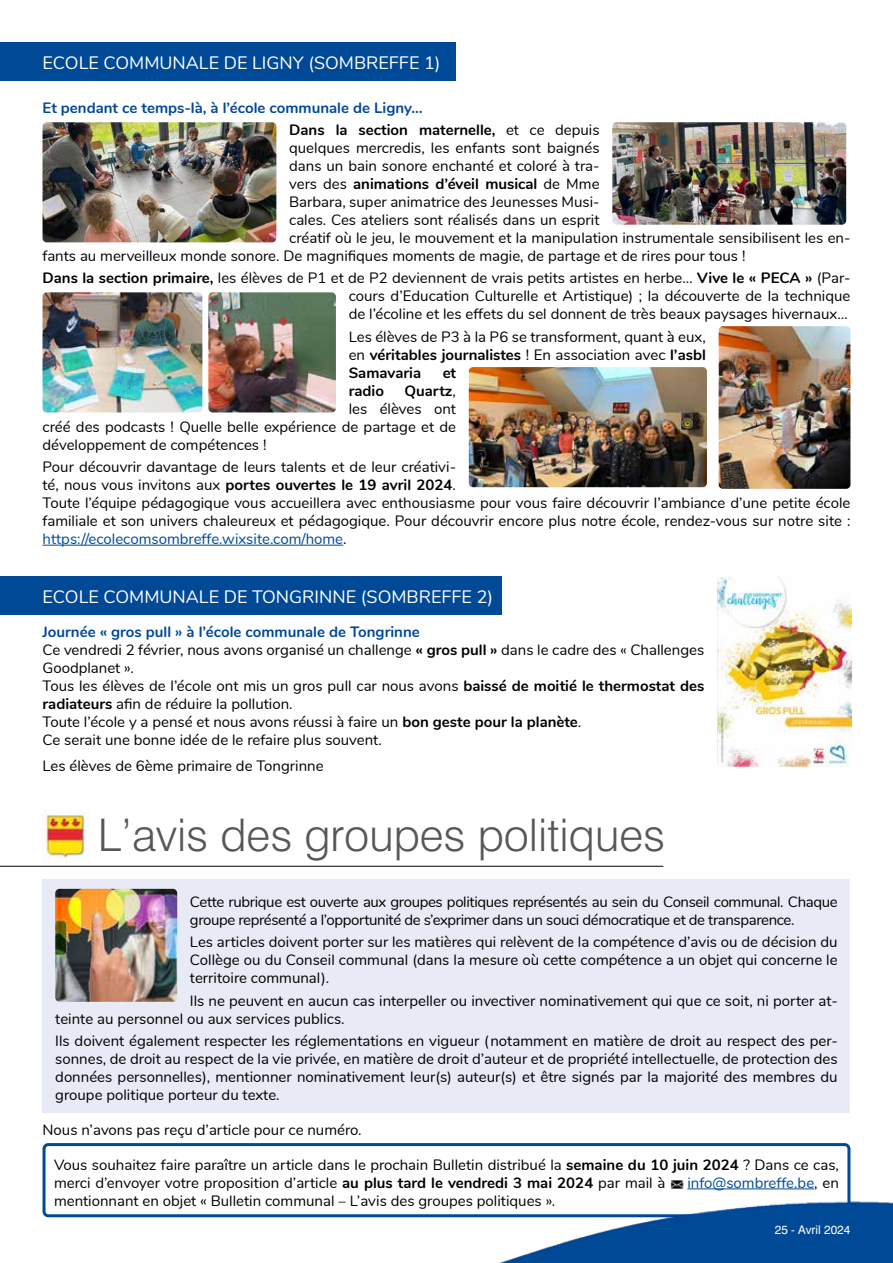
<style>
.page{position:relative;width:893px;height:1263px;background:#fff}
.page>*{position:absolute;margin:0;border:0;box-sizing:border-box;transform-origin:0 0}
.t1{font:300 45px "Swiss 721";color:#575756}
.t2{font:18px "Nunito";color:#fff}
.t3{font:15px/18px "Nunito";color:#000;text-align:justify}
.t4{font:15px/18px "Nunito";letter-spacing:-.025em;color:#000}
.t5{font:700 15px/22.2px "Nunito";color:#004996}
.t6{font:700 15px "Nunito";color:#000}
.t7{font:15px "Nunito";color:#004996}
.t8{font:12px "Swiss 721 Roman";color:#fff}
.s1{color:#000}
.s2{font-weight:400;color:#000}
.s3{font-weight:400}
.s4{font-weight:700}
.s5{color:#004996}
.s6{font-weight:700;color:#004996}
</style>
<div class="page">
<img style="left:42px;top:1195px;width:851px;height:68px">
<hr style="left:43px;top:545px;width:300px;height:1px;background:#004996">
<div style="left:0;top:43px;width:455px;height:38px;background:#004996"></div>
<img style="left:43px;top:122px;width:233px;height:120px">
<img style="left:612px;top:122px;width:234px;height:103px">
<img style="left:43px;top:292px;width:159px;height:120px">
<img style="left:208px;top:292px;width:128px;height:120px">
<img style="left:469px;top:367px;width:238px;height:120px">
<img style="left:719px;top:326px;width:131px;height:163px">
<div style="left:0;top:576px;width:502px;height:38px;background:#004996"></div>
<img style="left:717px;top:577px;width:135px;height:190px">
<img style="left:43px;top:810px;width:46px;height:52px">
<hr style="left:0;top:866px;width:663px;height:1px;background:#000">
<div style="left:44px;top:1144px;width:805px;height:72px;background:#fff;border-radius:4px"></div>
<hr style="left:687px;top:1188px;width:127px;height:1px;background:#004996">
<svg style="left:670px;top:1180px;width:13px;height:9px"></svg>
<div style="left:43px;top:1143px;width:807px;height:74px;border:3px solid #004996;border-radius:4px"></div>
<div style="left:43px;top:879px;width:807px;height:234px;background:#e8eaf6"></div>
<img style="left:55px;top:889px;width:122px;height:113px">
<p class="t2" style="left:43px;top:50px;width:400px">ECOLE COMMUNALE DE LIGNY (SOMBREFFE 1)</p>
<p class="t5" style="left:289px;top:96px;width:312px;text-indent:-247px">Et pendant ce temps-là, à l’école communale de Ligny…<br><span class="s1">Dans la section maternelle,</span> <span class="s2">et ce depuis</span></p>
<p class="t3" style="left:289px;top:138px;width:312px">quelques mercredis, les enfants sont baignés</p>
<p class="t3" style="left:289px;top:156px;width:312px">dans un bain sonore enchanté et coloré à tra-</p>
<p class="t6" style="left:289px;top:173px;width:312px"><span class="s3">vers des</span> animations d’éveil musical <span class="s3">de Mme</span></p>
<p class="t3" style="left:289px;top:192px;width:312px">Barbara, super animatrice des Jeunesses Musi-</p>
<p class="t3" style="left:289px;top:210px;width:312px">cales. Ces ateliers sont réalisés dans un esprit</p>
<p class="t3" style="left:289px;top:228px;width:563px">créatif où le jeu, le mouvement et la manipulation instrumentale sensibilisent les en-</p>
<p class="t3" style="left:43px;top:246px;width:704px">fants au merveilleux monde sonore. De magnifiques moments de magie, de partage et de rires pour tous !</p>
<p class="t3" style="left:349px;top:268px;width:503px;text-indent:-306px"><span class="s4">Dans la section primaire,</span> les élèves de P1 et de P2 deviennent de vrais petits artistes en herbe… <span class="s4">Vive le « PECA »</span> (Par&shy;cours d’Education Culturelle et Artistique) ; la découverte de la technique de l’écoline et les effets du sel donnent de très beaux paysages hivernaux…</p>
<p class="t3" style="left:349px;top:327px;width:359px">Les élèves de P3 à la P6 se transforment, quant à eux, en <span class="s4">véritables journalistes</span> ! En association avec <span class="s4">l’asbl Samavaria</span></p>
<p class="t6" style="left:443px;top:361px;width:15px">et</p>
<p class="t6" style="left:349px;top:379px;width:37px">radio</p>
<p class="t6" style="left:404px;top:379px;width:53px">Quartz<span class="s3">,</span></p>
<p class="t3" style="left:349px;top:399px;width:109px">les élèves ont</p>
<p class="t3" style="left:43px;top:417px;width:415px">créé des podcasts ! Quelle belle expérience de partage et de</p>
<p class="t3" style="left:43px;top:435px;width:225px">développement de compétences !</p>
<p class="t3" style="left:43px;top:457px;width:809px;text-align:left">Pour découvrir davantage de leurs talents et de leur créativi-<br>té, nous vous invitons aux <span class="s4">portes ouvertes le 19 avril 2024</span>.<br>Toute l’équipe pédagogique vous accueillera avec enthousiasme pour vous faire découvrir l’ambiance d’une petite école familiale et son univers chaleureux et pédagogique. Pour découvrir encore plus notre école, rendez-vous sur notre site : <span class="s5">https://ecolecomsombreffe.wixsite.com/home</span>.</p>
<p class="t2" style="left:43px;top:583px;width:452px">ECOLE COMMUNALE DE TONGRINNE (SOMBREFFE 2)</p>
<p class="t3" style="left:43px;top:622px;width:663px;text-align:left"><span class="s6">Journée « gros pull » à l’école communale de Tongrinne<br></span>Ce vendredi 2 février, nous avons organisé un challenge <span class="s4">« gros pull »</span> dans le cadre des « Challenges Goodplanet ».<br>Tous les élèves de l’école ont mis un gros pull car nous avons <span class="s4">baissé de moitié le thermostat des radiateurs</span> afin de réduire la pollution.<br>Toute l’école y a pensé et nous avons réussi à faire un <span class="s4">bon geste pour la planète</span>.<br>Ce serait une bonne idée de le refaire plus souvent.</p>
<p class="t3" style="left:43px;top:756px;width:283px">Les élèves de 6ème primaire de Tongrinne</p>
<h1 class="t1" style="left:98px;top:808px;width:569px">L’avis des groupes politiques</h1>
<p class="t4" style="left:190px;top:892px;width:649px">Cette rubrique est ouverte aux groupes politiques représentés au sein du Conseil communal. Chaque groupe représenté a l’opportunité de s’exprimer dans un souci démocratique et de transparence.</p>
<p class="t3" style="left:190px;top:932px;width:649px">Les articles doivent porter sur les matières qui relèvent de la compétence d’avis ou de décision du Collège ou du Conseil communal (dans la mesure où cette compétence a un objet qui concerne le territoire communal).</p>
<p class="t3" style="left:55px;top:991px;width:784px;text-indent:135px">Ils ne peuvent en aucun cas interpeller ou invectiver nominativement qui que ce soit, ni porter at&shy;teinte au personnel ou aux services publics.</p>
<p class="t3" style="left:55px;top:1031px;width:784px">Ils doivent également respecter les réglementations en vigueur (notamment en matière de droit au respect des per&shy;sonnes, de droit au respect de la vie privée, en matière de droit d’auteur et de propriété intellectuelle, de protection des données personnelles), mentionner nominativement leur(s) auteur(s) et être signés par la majorité des membres du groupe politique porteur du texte.</p>
<p class="t3" style="left:43px;top:1120px;width:321px">Nous n’avons pas reçu d’article pour ce numéro.</p>
<p class="t3" style="left:54px;top:1155px;width:786px">Vous souhaitez faire paraître un article dans le prochain Bulletin distribué la <span class="s4">semaine du 10 juin 2024</span> ? Dans ce cas, merci d’envoyer votre proposition d’article <span class="s4">au plus tard le vendredi 3 mai 2024</span> par mail à</p>
<p class="t7" style="left:687px;top:1171px;width:153px">info@sombreffe.be<span class="s1">, en</span></p>
<p class="t3" style="left:54px;top:1191px;width:503px">mentionnant en objet « Bulletin communal – L’avis des groupes politiques ».</p>
<p class="t8" style="left:775px;top:1222px;width:77px">25 - Avril 2024</p>
</div>
